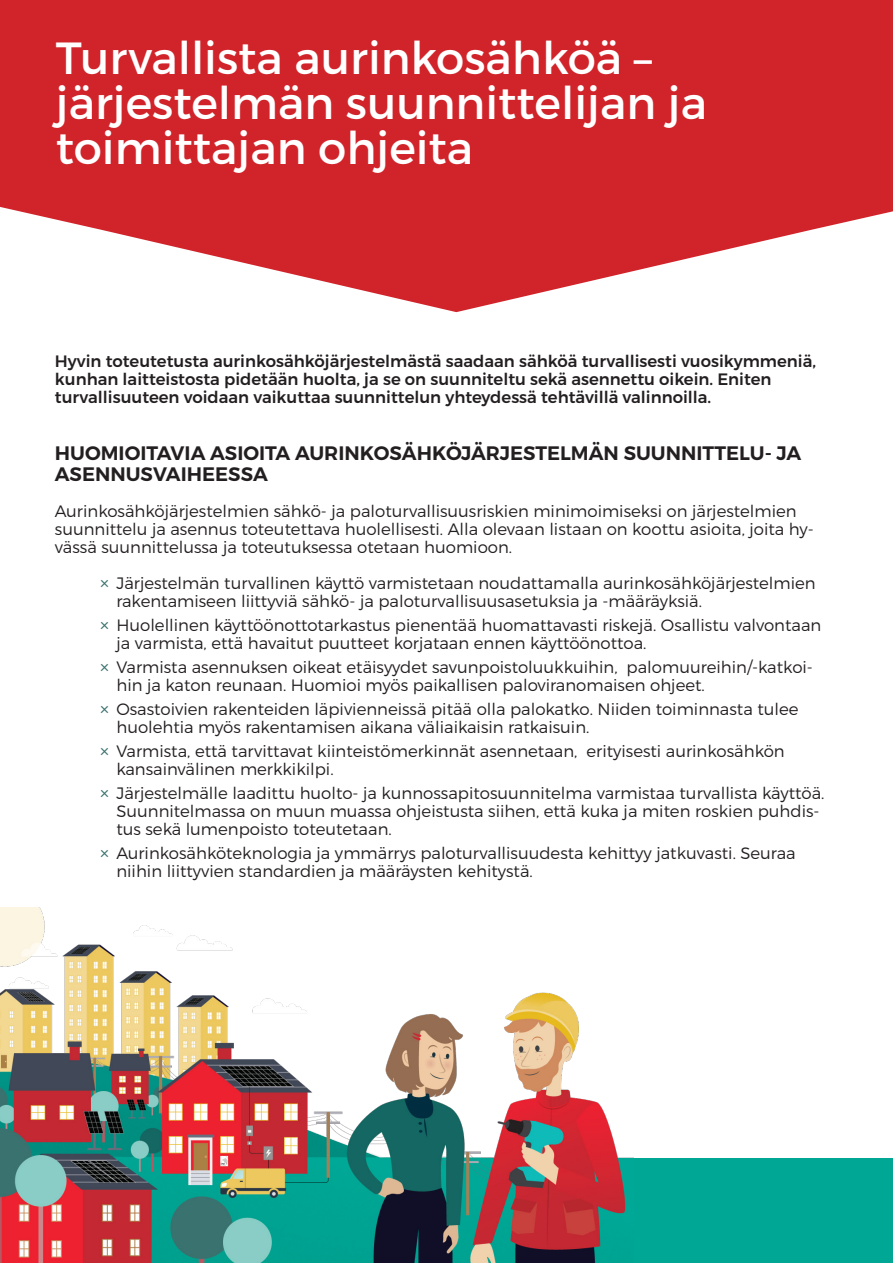
<style>
.page{position:relative;width:893px;height:1263px;background:#fff}
.page>*{position:absolute;margin:0;border:0;box-sizing:border-box;transform-origin:0 0}
.t1{font:45px/45px "Montserrat";color:#fff}
.t2{font:600 19.5px/21px "Montserrat";color:#231f20}
.t3{font:300 16.5px/18px "Montserrat";color:#231f20}
.t4{font:500 16.5px/18px "Montserrat";color:#231f20}
.s1{font-family:"Lato";font-weight:400;color:#3a726f}
</style>
<div class="page">
<div style="left:559px;top:1158px;width:334px;height:105px;background:#00a795"></div>
<img style="left:0;top:908px;width:634px;height:355px">
<svg style="left:0;top:160px;width:893px;height:152px;fill:#d1232a"></svg>
<div style="left:0;top:0;width:893px;height:160px;background:#d1232a"></div>
<p class="t1" style="left:56px;top:36px;width:653px">Turvallista aurinkosähköä – järjestelmän suunnittelijan ja toimittajan ohjeita</p>
<p class="t4" style="left:55px;top:352px;width:763px">Hyvin toteutetusta aurinkosähköjärjestelmästä saadaan sähköä turvallisesti vuosikymmeniä, kunhan laitteistosta pidetään huolta, ja se on suunniteltu sekä asennettu oikein. Eniten</p>
<p class="t4" style="left:55px;top:388px;width:658px">turvallisuuteen voidaan vaikuttaa suunnittelun yhteydessä tehtävillä valinnoilla.</p>
<p class="t2" style="left:55px;top:443px;width:748px">HUOMIOITAVIA ASIOITA AURINKOSÄHKÖJÄRJESTELMÄN SUUNNITTELU- JA<br>ASENNUSVAIHEESSA</p>
<p class="t3" style="left:55px;top:502px;width:760px">Aurinkosähköjärjestelmien sähkö- ja paloturvallisuusriskien minimoimiseksi on järjestelmien suunnittelu ja asennus toteutettava huolellisesti. Alla olevaan listaan on koottu asioita, joita hy&shy;vässä suunnittelussa ja toteutuksessa otetaan huomioon.</p>
<p class="t3" style="left:116px;top:574px;width:701px;text-indent:-16px"><span class="s1">×</span> Järjestelmän turvallinen käyttö varmistetaan noudattamalla aurinkosähköjärjestelmien rakentamiseen liittyviä sähkö- ja paloturvallisuusasetuksia ja -määräyksiä.</p>
<p class="t3" style="left:116px;top:616px;width:706px;text-indent:-16px"><span class="s1">×</span> Huolellinen käyttöönottotarkastus pienentää huomattavasti riskejä. Osallistu valvontaan ja varmista, että havaitut puutteet korjataan ennen käyttöönottoa.</p>
<p class="t3" style="left:116px;top:658px;width:698px;text-indent:-16px"><span class="s1">×</span> Varmista asennuksen oikeat etäisyydet savunpoistoluukkuihin, palomuureihin/-katkoi&shy;hin ja katon reunaan. Huomioi myös paikallisen paloviranomaisen ohjeet.</p>
<p class="t3" style="left:116px;top:700px;width:684px;text-indent:-16px"><span class="s1">×</span> Osastoivien rakenteiden läpivienneissä pitää olla palokatko. Niiden toiminnasta tulee huolehtia myös rakentamisen aikana väliaikaisin ratkaisuin.</p>
<p class="t3" style="left:116px;top:742px;width:670px;text-indent:-16px"><span class="s1">×</span> Varmista, että tarvittavat kiinteistömerkinnät asennetaan, erityisesti aurinkosähkön kansainvälinen merkkikilpi.</p>
<p class="t3" style="left:116px;top:784px;width:710px;text-indent:-16px"><span class="s1">×</span> Järjestelmälle laadittu huolto- ja kunnossapitosuunnitelma varmistaa turvallista käyttöä.<br>Suunnitelmassa on muun muassa ohjeistusta siihen, että kuka ja miten roskien puhdis&shy;tus sekä lumenpoisto toteutetaan.</p>
<p class="t3" style="left:116px;top:844px;width:681px;text-indent:-16px"><span class="s1">×</span> Aurinkosähköteknologia ja ymmärrys paloturvallisuudesta kehittyy jatkuvasti. Seuraa niihin liittyvien standardien ja määräysten kehitystä.</p>
</div>
